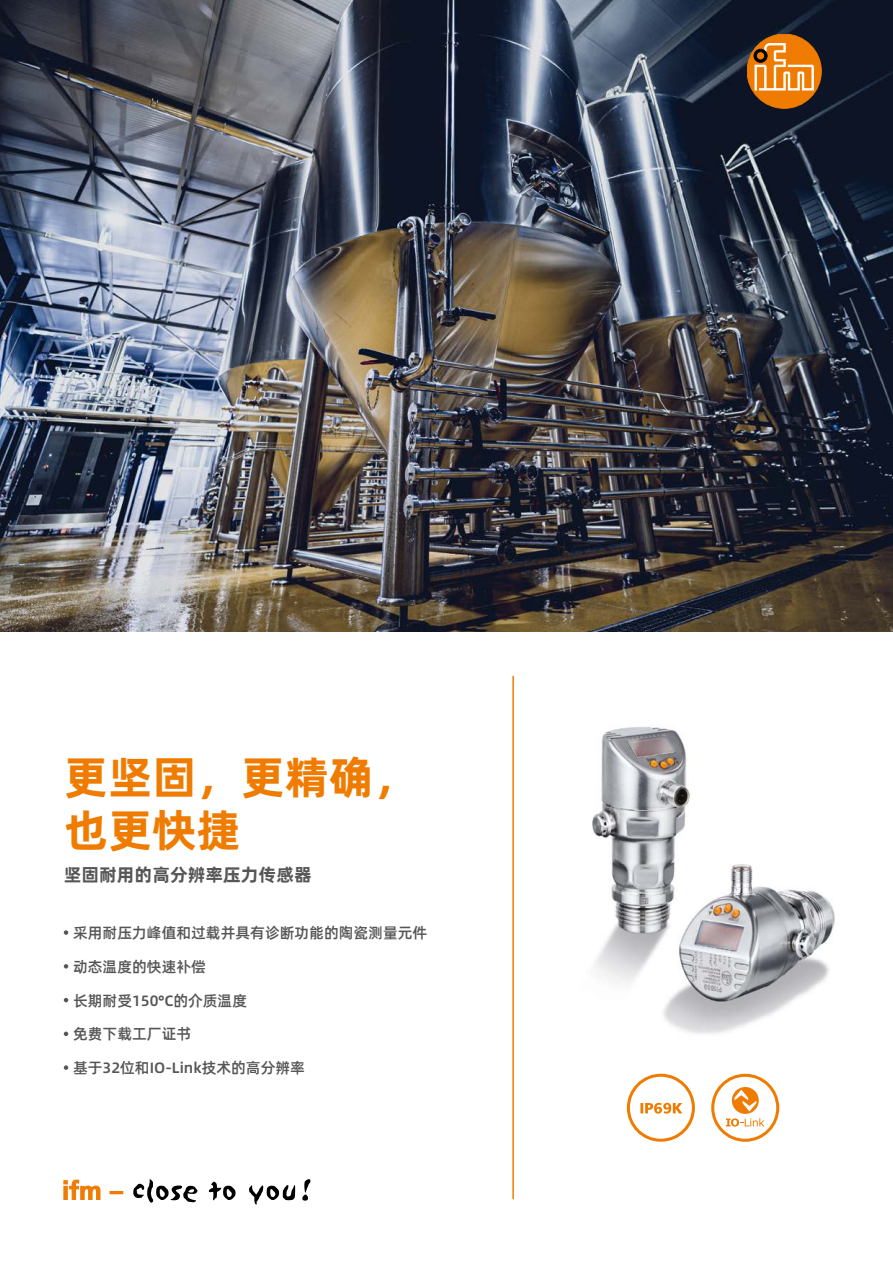
<style>
.page{position:relative;width:893px;height:1263px;background:#fff}
.page>*{position:absolute;margin:0;border:0;box-sizing:border-box;transform-origin:0 0}
.Titel_Headline_30pt{font:45px/52.5px "Alibaba Pu Hui Ti B";color:#ef7c00}
.Titel_Subheadline_12pt{font:18px "Alibaba Pu Hui Ti B";color:#565656}
.Features{font:15px "Alibaba Pu Hui Ti M";color:#565656}
</style>
<div class="page">
<img style="left:592px;top:726px;width:243px;height:308px">
<img style="left:0;top:0;width:893px;height:631px">
<svg style="left:64px;top:1180px;width:36px;height:20px"></svg>
<svg style="left:110px;top:1191px;width:13px;height:3px"></svg>
<svg style="left:133px;top:1179px;width:64px;height:24px"></svg>
<svg style="left:209px;top:1182px;width:27px;height:18px"></svg>
<svg style="left:249px;top:1185px;width:46px;height:19px"></svg>
<svg style="left:302px;top:1179px;width:8px;height:22px"></svg>
<hr style="left:512px;top:676px;width:2px;height:523px;background:#ef7c00">
<div style="left:747px;top:34px;width:74px;height:74px;background:#ef7c00;border-radius:50%"></div>
<div style="left:747px;top:34px;width:74px;height:74px;border:1px solid #ef7c00;border-radius:50%"></div>
<svg style="left:754px;top:43px;width:60px;height:47px"></svg>
<svg style="left:64px;top:930px;width:4px;height:5px"></svg>
<svg style="left:64px;top:964px;width:4px;height:4px"></svg>
<svg style="left:64px;top:998px;width:4px;height:4px"></svg>
<svg style="left:64px;top:1031px;width:4px;height:5px"></svg>
<svg style="left:64px;top:1065px;width:4px;height:5px"></svg>
<svg style="left:711px;top:1074px;width:68px;height:68px"></svg>
<svg style="left:627px;top:1074px;width:68px;height:68px"></svg>
<p class="Titel_Headline_30pt" style="left:64px;top:748px;width:356px">更坚固，更精确，也更快捷</p>
<p class="Titel_Subheadline_12pt" style="left:64px;top:861px;width:249px">坚固耐用的高分辨率压力传感器</p>
<p class="Features" style="left:73px;top:921px;width:356px">采用耐压力峰值和过载并具有诊断功能的陶瓷测量元件</p>
<p class="Features" style="left:73px;top:955px;width:134px">动态温度的快速补偿</p>
<p class="Features" style="left:73px;top:988px;width:176px">长期耐受150°C的介质温度</p>
<p class="Features" style="left:73px;top:1022px;width:120px">免费下载工厂证书</p>
<p class="Features" style="left:73px;top:1056px;width:233px">基于32位和IO-Link技术的高分辨率</p>
</div>
